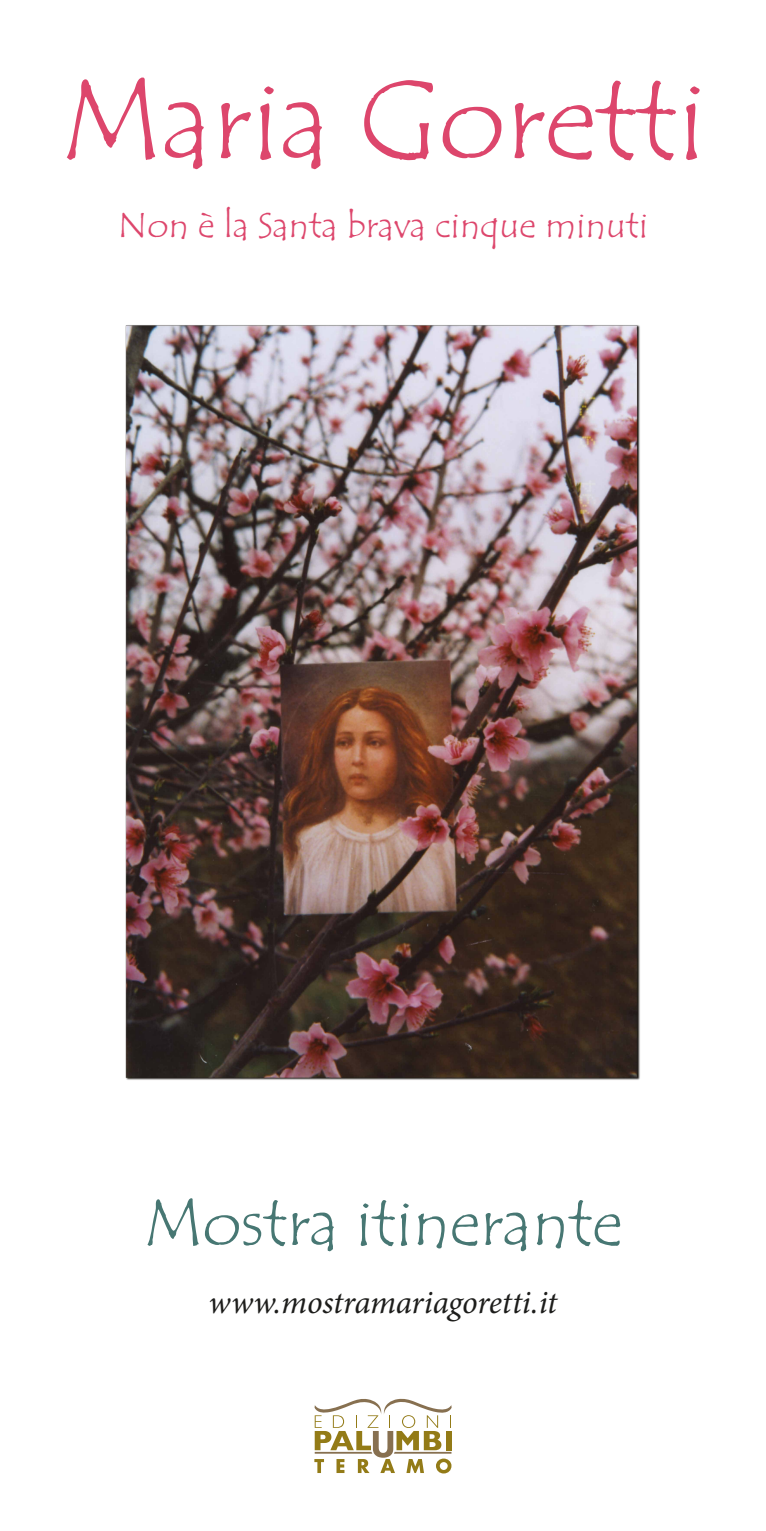
<style>
.page{position:relative;width:766px;height:1531px;background:#fff}
.page>*{position:absolute;margin:0;border:0;box-sizing:border-box;transform-origin:0 0}
.t1{font:114px "Tempus Sans ITC Std";color:#dd466c}
.t2{font:66px "Tempus Sans ITC Std";color:#477773}
.t3{font:36px "Tempus Sans ITC Std";color:#dd466c}
.t4{font:italic 33px "Minion Pro";letter-spacing:-.01em;color:#1d1d1b}
</style>
<div class="page">
<img style="left:125px;top:325px;width:515px;height:755px">
<svg style="left:314px;top:1398px;width:138px;height:75px"></svg>
<h1 class="t1" style="left:60px;top:48px;width:647px">Maria Goretti</h1>
<p class="t3" style="left:118px;top:202px;width:531px">Non è la Santa brava cinque minuti</p>
<h2 class="t2" style="left:143px;top:1181px;width:480px">Mostra itinerante</h2>
<p class="t4" style="left:208px;top:1280px;width:350px">www.mostramariagoretti.it</p>
</div>
